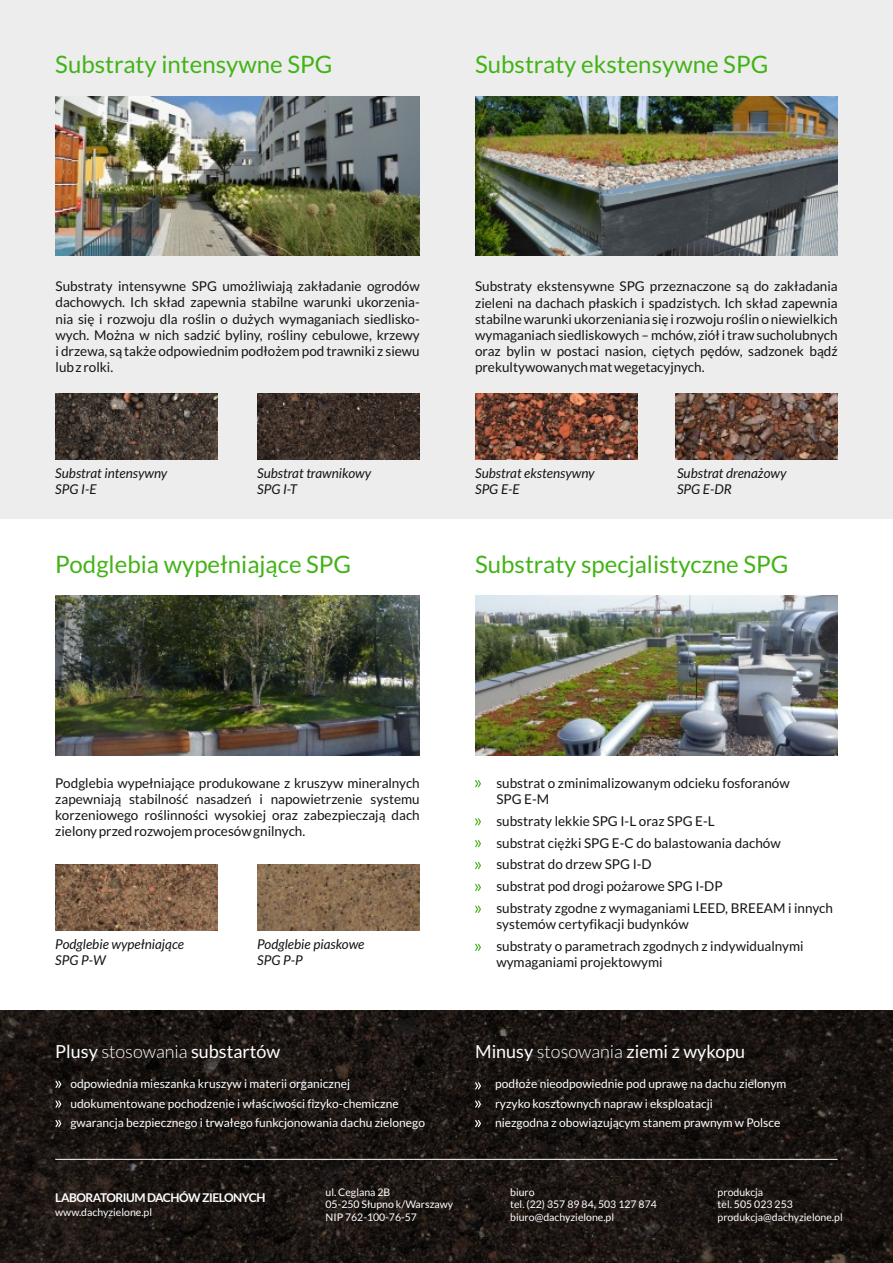
<style>
.page{position:relative;width:893px;height:1263px;background:#fff}
.page>*{position:absolute;margin:0;border:0;box-sizing:border-box;transform-origin:0 0}
.t1{font:24px "Lato";color:#42b317}
.t2{font:18px "Lato";color:#fff}
.t3{font:13.5px/16.2px "Lato";color:#121414;text-align:justify}
.t4{font:italic 13.5px/16.2px "Lato";color:#121414}
.t5{font:12px/19.5px "Lato";color:#fff}
.t6{font:700 12px "Lato";letter-spacing:-.04em;color:#fff}
.t7{font:10.5px/12.6px "Lato";color:#fff}
.s1{font-weight:300}
</style>
<div class="page">
<div style="left:0;top:0;width:893px;height:519px;background:#ededed"></div>
<img style="left:0;top:1010px;width:893px;height:253px">
<img style="left:475px;top:596px;width:363px;height:159px">
<img style="left:475px;top:96px;width:363px;height:160px">
<img style="left:55px;top:596px;width:365px;height:159px">
<img style="left:55px;top:394px;width:163px;height:65px">
<img style="left:257px;top:394px;width:163px;height:65px">
<img style="left:475px;top:394px;width:163px;height:65px">
<img style="left:675px;top:394px;width:163px;height:65px">
<svg style="left:475px;top:780px;width:6px;height:7px"></svg>
<svg style="left:475px;top:818px;width:6px;height:7px"></svg>
<svg style="left:475px;top:840px;width:6px;height:7px"></svg>
<svg style="left:475px;top:862px;width:6px;height:7px"></svg>
<svg style="left:475px;top:884px;width:6px;height:7px"></svg>
<svg style="left:475px;top:905px;width:6px;height:8px"></svg>
<svg style="left:475px;top:943px;width:6px;height:8px"></svg>
<img style="left:55px;top:865px;width:163px;height:65px">
<img style="left:257px;top:865px;width:163px;height:65px">
<hr style="left:55px;top:1159px;width:783px;height:1px;background:#fff">
<svg style="left:55px;top:1080px;width:6px;height:8px"></svg>
<svg style="left:475px;top:1082px;width:6px;height:8px"></svg>
<svg style="left:55px;top:1100px;width:6px;height:8px"></svg>
<svg style="left:55px;top:1120px;width:6px;height:7px"></svg>
<svg style="left:475px;top:1100px;width:6px;height:8px"></svg>
<svg style="left:475px;top:1120px;width:6px;height:7px"></svg>
<img style="left:55px;top:96px;width:365px;height:160px">
<h1 class="t1" style="left:55px;top:54px;width:279px">Substraty intensywne SPG</h1>
<h1 class="t1" style="left:475px;top:54px;width:295px">Substraty ekstensywne SPG</h1>
<p class="t3" style="left:56px;top:279px;width:366px">Substraty intensywne SPG umożliwiają zakładanie ogrodów dachowych. Ich skład zapewnia stabilne warunki ukorzenia&shy;nia się i rozwoju dla roślin o dużych wymaganiach siedlisko&shy;wych. Można w nich sadzić byliny, rośliny cebulowe, krzewy i drzewa, są także odpowiednim podłożem pod trawniki z siewu lub z rolki.</p>
<p class="t3" style="left:475px;top:279px;width:364px">Substraty ekstensywne SPG przeznaczone są do zakładania zieleni na dachach płaskich i spadzistych. Ich skład zapewnia stabilne warunki ukorzeniania się i rozwoju roślin o niewielkich wymaganiach siedliskowych – mchów, ziół i traw sucholubnych oraz bylin w postaci nasion, ciętych pędów, sadzonek bądź prekultywowanych mat wegetacyjnych.</p>
<p class="t4" style="left:55px;top:465px;width:113px">Substrat intensywny<br>SPG I-E</p>
<p class="t4" style="left:257px;top:465px;width:115px">Substrat trawnikowy<br>SPG I-T</p>
<p class="t4" style="left:475px;top:465px;width:121px">Substrat ekstensywny<br>SPG E-E</p>
<p class="t4" style="left:677px;top:465px;width:111px">Substrat drenażowy<br>SPG E-DR</p>
<h1 class="t1" style="left:55px;top:554px;width:297px">Podglebia wypełniające SPG</h1>
<h1 class="t1" style="left:475px;top:554px;width:315px">Substraty specjalistyczne SPG</h1>
<p class="t3" style="left:55px;top:775px;width:366px">Podglebia wypełniające produkowane z kruszyw mineralnych zapewniają stabilność nasadzeń i napowietrzenie systemu korzeniowego roślinności wysokiej oraz zabezpieczają dach zielony przed rozwojem procesów gnilnych.</p>
<p class="t4" style="left:55px;top:936px;width:130px">Podglebie wypełniające<br>SPG P-W</p>
<p class="t4" style="left:257px;top:936px;width:109px">Podglebie piaskowe<br>SPG P-P</p>
<p class="t3" style="left:496px;top:775px;width:295px">substrat o zminimalizowanym odcieku fosforanów<br>SPG E-M</p>
<p class="t3" style="left:496px;top:810px;width:338px;line-height:21.9px;text-align:left">substraty lekkie SPG I-L oraz SPG E-L<br>substrat ciężki SPG E-C do balastowania dachów substrat do drzew SPG I-D<br>substrat pod drogi pożarowe SPG I-DP<br>substraty zgodne z wymaganiami LEED, BREEAM i innych</p>
<p class="t3" style="left:496px;top:914px;width:309px;line-height:21.9px">systemów certyfikacji budynków<br>substraty o parametrach zgodnych z indywidualnymi</p>
<p class="t3" style="left:496px;top:955px;width:168px">wymaganiami projektowymi</p>
<h2 class="t2" style="left:55px;top:1043px;width:227px">Plusy <span class="s1">stosowania</span> substartów</h2>
<h2 class="t2" style="left:475px;top:1044px;width:272px">Minusy <span class="s1">stosowania</span> ziemi z wykopu</h2>
<p class="t5" style="left:70px;top:1075px;width:356px">odpowiednia mieszanka kruszyw i materii organicznej udokumentowane pochodzenie i właściwości fizyko-chemiczne gwarancja bezpiecznego i trwałego funkcjonowania dachu zielonego</p>
<p class="t5" style="left:495px;top:1075px;width:293px">podłoże nieodpowiednie pod uprawę na dachu zielonym ryzyko kosztownych napraw i eksploatacji<br>niezgodna z obowiązującym stanem prawnym w Polsce</p>
<p class="t6" style="left:55px;top:1193px;width:212px">LABORATORIUMDACHÓWZIELONYCH</p>
<p class="t7" style="left:55px;top:1206px;width:98px">www.dachyzielone.pl</p>
<p class="t7" style="left:325px;top:1186px;width:129px">ul. Ceglana 2B<br>05-250 Słupno k/Warszawy<br>NIP 762-100-76-57</p>
<p class="t7" style="left:510px;top:1186px;width:148px">biuro<br>tel. (22) 357 89 84, 503 127 874 biuro@dachyzielone.pl</p>
<p class="t7" style="left:718px;top:1186px;width:127px">produkcja<br>tel. 505 023 253 produkcja@dachyzielone.pl</p>
</div>
